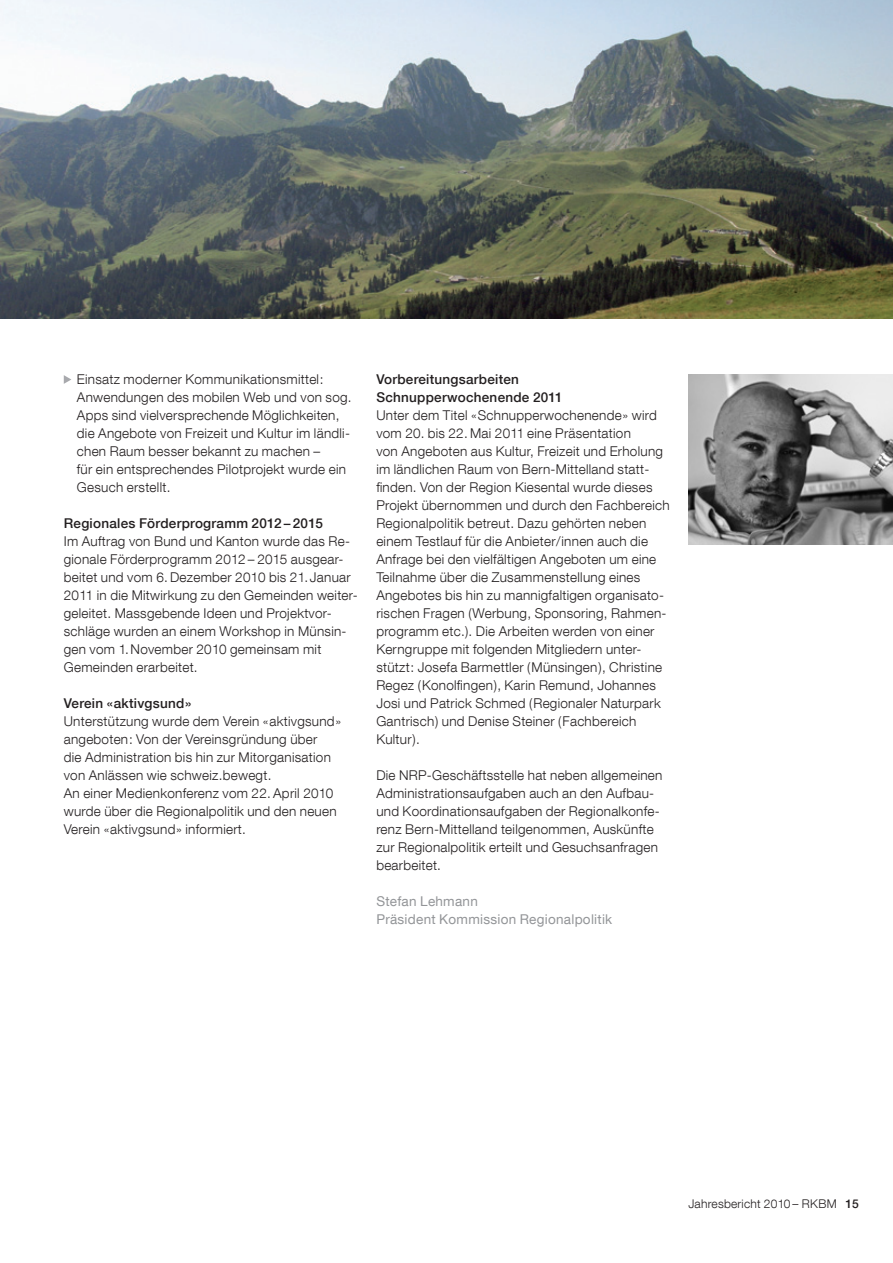
<style>
.page{position:relative;width:893px;height:1263px;background:#fff}
.page>*{position:absolute;margin:0;border:0;box-sizing:border-box;transform-origin:0 0}
.t1{font:300 13.5px/18px "Helvetica Neue LT Com";letter-spacing:.02em;color:#231f20}
.t2{font:500 13.5px/18px "Helvetica Neue LT Com";letter-spacing:.02em;color:#231f20}
.t3{font:13.5px/18px "Helvetica Neue LT Com";letter-spacing:.02em;color:#939598}
.t4{font:300 12px "Helvetica Neue LT Com";letter-spacing:.02em;color:#231f20}
.s1{font-weight:500}
</style>
<div class="page">
<svg style="left:64px;top:375px;width:7px;height:9px"></svg>
<img style="left:688px;top:374px;width:205px;height:170px">
<img style="left:0;top:0;width:893px;height:319px">
<p class="t1" style="left:77px;top:370px;width:276px">Einsatz moderner Kommunikationsmittel:<br>Anwendungen des mobilen Web und von sog.<br>Apps sind vielversprechende Möglichkeiten, die Angebote von Freizeit und Kultur im ländli&shy;chen Raum besser bekannt zu machen –<br>für ein entsprechendes Pilotprojekt wurde ein Gesuch erstellt.</p>
<p class="t2" style="left:64px;top:514px;width:261px">Regionales Förderprogramm 2012 – 2015</p>
<p class="t1" style="left:64px;top:532px;width:295px">Im Auftrag von Bund und Kanton wurde das Re&shy;gionale Förderprogramm 2012 – 2015 ausge a r&shy;beitet und vom 6.Dezember 2010 bis 21.Januar 2011 in die Mitwirkung zu den Gemeinden weiter&shy;geleitet. Massgebende Ideen und Projektvor&shy;schläge wurden an einem Workshop in Münsin&shy;gen vom 1.November 2010 gemeinsam mit Gemeinden erarbeitet.</p>
<p class="t2" style="left:64px;top:694px;width:129px">Verein «aktivgsund»</p>
<p class="t1" style="left:64px;top:712px;width:279px">Unterstützung wurde dem Verein «aktivgsund» angeboten: Von der Vereinsgründung über<br>die Administration bis hin zur Mitorganisation von Anlässen wie schweiz.bewegt.<br>An einer Medienkonferenz vom 22. April 2010 wurde über die Regionalpolitik und den neuen Verein «aktivgsund» informiert.</p>
<p class="t2" style="left:376px;top:370px;width:188px">Vorbereitungsarbeiten<br>Schnupperwochenende 2011</p>
<p class="t1" style="left:376px;top:406px;width:295px">Unter dem Titel «Schnupperwochenende» wird vom 20. bis 22. Mai 2011 eine Präsentation<br>von Angeboten aus Kultur, Freizeit und Erholung im ländlichen Raum von Bern-Mittelland statt&shy;finden. Von der Region Kiesental wurde dieses Projekt übernommen und durch den Fachbereich Regionalpolitik betreut. Dazu gehörten neben einem Testlauf für die Anbieter/innen auch die Anfrage bei den vielfältigen Angeboten um eine Teilnahme über die Zusammenstellung eines Angebotes bis hin zu mannigfaltigen organisato&shy;rischen Fragen (Werbung, Sponsoring, Rahmen&shy;programm etc.). Die Arbeiten werden von einer Kerngruppe mit folgenden Mitgliedern unter&shy;stützt: Josefa Barmettler (Münsingen), Christine Regez (Konolfingen), Karin Remund, Johannes Josi und Patrick Schmed (Regionaler Naturpark Gantrisch) und Denise Steiner (Fachbereich Kultur).</p>
<p class="t1" style="left:376px;top:766px;width:288px">Die NRP-Geschäftsstelle hat neben allgemeinen Administrationsaufgaben auch an den Aufbau&shy;und Koordinationsaufgaben der Regionalkonfe&shy;renz Bern-Mittelland teilgenommen, Auskünfte zur Regionalpolitik erteilt und Gesuchsanfragen bearbeitet.</p>
<p class="t3" style="left:376px;top:892px;width:237px">Stefan Lehmann<br>Präsident Kommission Regionalpolitik</p>
<p class="t4" style="left:688px;top:1196px;width:172px">Jahresbericht 2010 – RKBM <span class="s1">15</span></p>
</div>
